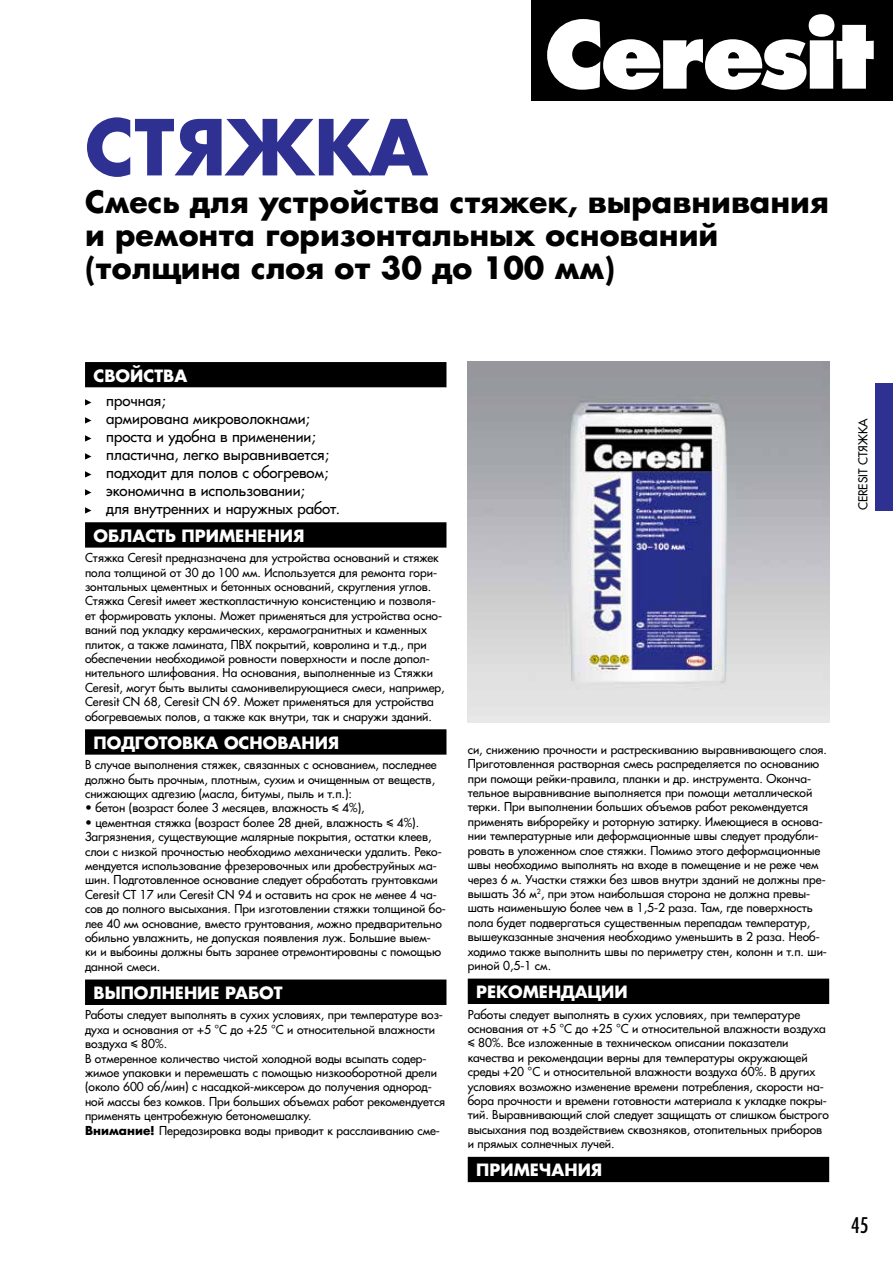
<style>
.page{position:relative;width:893px;height:1263px;background:#fff}
.page>*{position:absolute;margin:0;border:0;box-sizing:border-box;transform-origin:0 0}
.t1{font:700 75px "Favorit";color:#2e3092}
.t2{font:700 30px/33px "Favorit";color:#000}
.t3{font:21px "Favorit Condensed";color:#000}
.t4{font:700 16.5px "Favorit";color:#fff}
.t5{font:15px/18px "Favorit";color:#000}
.t6{font:12px/14.4px "Favorit";color:#000}
.s1{font-weight:700}
</style>
<div class="page">
<div style="left:531px;top:0;width:362px;height:101px;background:#000"></div>
<svg style="left:547px;top:14px;width:327px;height:76px"></svg>
<hr style="left:0;top:1206px;width:1px;height:31px;background:#000">
<div style="left:85px;top:362px;width:361px;height:26px;background:#000"></div>
<div style="left:85px;top:522px;width:361px;height:26px;background:#000"></div>
<div style="left:85px;top:729px;width:361px;height:26px;background:#000"></div>
<div style="left:85px;top:979px;width:361px;height:26px;background:#000"></div>
<svg style="left:85px;top:399px;width:6px;height:7px"></svg>
<svg style="left:85px;top:417px;width:6px;height:7px"></svg>
<svg style="left:85px;top:435px;width:6px;height:7px"></svg>
<svg style="left:85px;top:453px;width:6px;height:7px"></svg>
<svg style="left:85px;top:471px;width:6px;height:7px"></svg>
<svg style="left:85px;top:489px;width:6px;height:7px"></svg>
<svg style="left:85px;top:507px;width:6px;height:7px"></svg>
<div style="left:468px;top:978px;width:361px;height:26px;background:#000"></div>
<div style="left:468px;top:1157px;width:361px;height:25px;background:#000"></div>
<img style="left:468px;top:361px;width:361px;height:362px">
<div style="left:876px;top:383px;width:17px;height:127px;background:#2e3092"></div>
<h1 class="t1" style="left:85px;top:95px;width:344px">СТЯЖКА</h1>
<h2 class="t2" style="left:85px;top:184px;width:745px">Смесь для устройства стяжек, выравнивания и ремонта горизонтальных оснований (толщина слоя от 30 до 100 мм)</h2>
<h3 class="t4" style="left:94px;top:364px;width:95px">СВОЙСТВА</h3>
<p class="t5" style="left:106px;top:391px;width:235px">прочная;<br>армирована микроволокнами; проста и удобна в применении; пластична, легко выравнивается; подходит для полов с обогревом; экономична в использовании;<br>для внутренних и наружных работ.</p>
<h3 class="t4" style="left:94px;top:524px;width:212px">ОБЛАСТЬ ПРИМЕНЕНИЯ</h3>
<p class="t6" style="left:85px;top:550px;width:361px">Стяжка Ceresit предназначена для устройства оснований и стяжек пола толщиной от 30 до 100 мм. Используется для ремонта гори&shy;зонтальных цементных и бетонных оснований, скругления углов.<br>Стяжка Ceresit имеет жесткопластичную консистенцию и позволя&shy;ет формировать уклоны. Может применяться для устройства осно&shy;ваний под укладку керамических, керамогранитных и каменных плиток, а также ламината, ПВХ покрытий, ковролина и т.д., при обеспечении необходимой ровности поверхности и после допол&shy;нительного шлифования. На основания, выполненные из Стяжки Ceresit, могут быть вылиты самонивелирующиеся смеси, например, Ceresit CN 68, Ceresit CN 69. Может применяться для устройства обогреваемых полов, а также как внутри, так и снаружи зданий.</p>
<h3 class="t4" style="left:94px;top:731px;width:247px">ПОДГОТОВКА ОСНОВАНИЯ</h3>
<p class="t6" style="left:85px;top:757px;width:353px">В случае выполнения стяжек, связанных с основанием, последнее должно быть прочным, плотным, сухим и очищенным от веществ, снижающих адгезию (масла, битумы, пыль и т.п.):</p>
<p class="t6" style="left:85px;top:801px;width:281px">• бетон (возраст более 3 месяцев, влажность ≤ 4%),</p>
<p class="t6" style="left:85px;top:815px;width:362px">• цементная стяжка (возраст более 28 дней, влажность ≤ 4%).<br>Загрязнения, существующие малярные покрытия, остатки клеев, слои с низкой прочностью необходимо механически удалить. Реко&shy;мендуется использование фрезеровочных или дробеструйных ма&shy;шин. Подготовленное основание следует обработать грунтовками Ceresit CT 17 или Ceresit CN 94 и оставить на срок не менее 4 ча&shy;сов до полного высыхания. При изготовлении стяжки толщиной бо&shy;лее 40 мм основание, вместо грунтования, можно предварительно обильно увлажнить, не допуская появления луж. Большие выем-<br>ки и выбоины должны быть заранее отремонтированы с помощью данной смеси.</p>
<h3 class="t4" style="left:94px;top:981px;width:191px">ВЫПОЛНЕНИЕ РАБОТ</h3>
<p class="t6" style="left:85px;top:1008px;width:362px">Работы следует выполнять в сухих условиях, при температуре воз&shy;духа и основания от +5 °C до +25 °C и относительной влажности воздуха ≤ 80%.<br>В отмеренное количество чистой холодной воды всыпать содер&shy;жимое упаковки и перемешать с помощью низкооборотной дрели (около 600 об/мин) с насадкой-миксером до получения однород&shy;ной массы без комков. При больших объемах работ рекомендуется применять центробежную бетономешалку.<br><span class="s1">Внимание!</span> Передозировка воды приводит к расслаиванию сме-</p>
<p class="t6" style="left:468px;top:742px;width:361px">си, снижению прочности и растрескиванию выравнивающего слоя.<br>Приготовленная растворная смесь распределяется по основанию при помощи рейки-правила, планки и др. инструмента. Оконча&shy;тельное выравнивание выполняется при помощи металлической терки. При выполнении больших объемов работ рекомендуется применять виброрейку и роторную затирку. Имеющиеся в основа&shy;нии температурные или деформационные швы следует продубли&shy;ровать в уложенном слое стяжки. Помимо этого деформационные швы необходимо выполнять на входе в помещение и не реже чем через 6 м. Участки стяжки без швов внутри зданий не должны пре&shy;вышать 36 м<sup>2</sup>, при этом наибольшая сторона не должна превы&shy;шать наименьшую более чем в 1,5-2 раза. Там, где поверхность пола будет подвергаться существенным перепадам температур, вышеуказанные значения необходимо уменьшить в 2 раза. Необ&shy;ходимо также выполнить швы по периметру стен, колонн и т.п. ши&shy;риной 0,5-1 см.</p>
<h3 class="t4" style="left:476px;top:980px;width:153px">РЕКОМЕНДАЦИИ</h3>
<p class="t6" style="left:468px;top:1007px;width:363px">Работы следует выполнять в сухих условиях, при температуре основания от +5 °C до +25 °C и относительной влажности воздуха ≤ 80%. Все изложенные в техническом описании показатели качества и рекомендации верны для температуры окружающей среды +20 °C и относительной влажности воздуха 60%. В других условиях возможно изменение времени потребления, скорости на&shy;бора прочности и времени готовности материала к укладке покры&shy;тий. Выравнивающий слой следует защищать от слишком быстрого высыхания под воздействием сквозняков, отопительных приборов и прямых солнечных лучей.</p>
<h3 class="t4" style="left:476px;top:1158px;width:127px">ПРИМЕЧАНИЯ</h3>
<p class="t6" style="left:856px;top:510px;width:93px;rotate:-90deg">CERESIT СТЯЖКА</p>
<h3 class="t3" style="left:851px;top:1212px;width:19px">45</h3>
</div>
